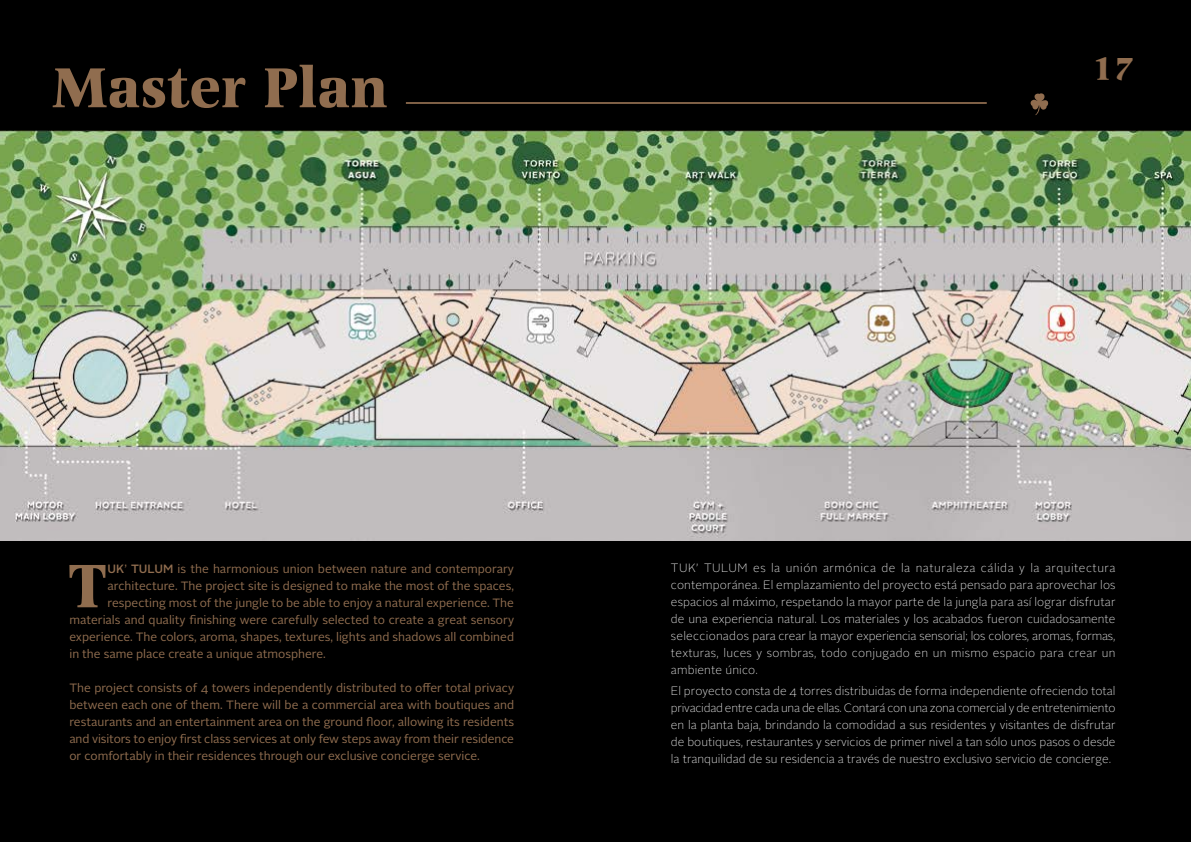
<style>
.page{position:relative;width:1191px;height:842px;background:#000}
.page>*{position:absolute;margin:0;border:0;box-sizing:border-box;transform-origin:0 0}
.t1{font:700 61.1px "Alinea Serif";color:#906d4f}
.t2{font:700 56px "Alinea Serif";color:#906d4f}
.t3{font:700 32px "Alinea Serif";color:#906d4f}
.t4{font:100 12px/17px "Alright Sans";letter-spacing:.005em;color:#fff;text-align:justify}
.t5{font:12px/17px "Alright Sans";color:#906d4f;text-align:justify}
.s1{font-weight:500}
</style>
<div class="page">
<img style="left:0;top:131px;width:1191px;height:409px">
<hr style="left:406px;top:102px;width:580px;height:2px;background:#906d4f">
<svg style="left:1030px;top:93px;width:19px;height:22px"></svg>
<h2 class="t2" style="left:52px;top:55px;width:337px">Master Plan</h2>
<h3 class="t3" style="left:1092px;top:50px;width:44px">17</h3>
<h1 class="t1" style="left:68px;top:550px;width:41px">T</h1>
<p class="t5" style="left:108px;top:561px;width:408px"><span class="s1">UK</span>’ <span class="s1">TULUM</span> is the harmonious union between nature and contemporary</p>
<p class="t5" style="left:108px;top:578px;width:408px">architecture. The project site is designed to make the most of the spaces,</p>
<p class="t5" style="left:108px;top:595px;width:408px">respecting most of the jungle to be able to enjoy a natural experience. The</p>
<p class="t5" style="left:69px;top:612px;width:446px">materials and quality finishing were carefully selected to create a great sensory</p>
<p class="t5" style="left:69px;top:629px;width:446px">experience. The colors, aroma, shapes, textures, lights and shadows all combined</p>
<p class="t5" style="left:69px;top:646px;width:258px">in the same place create a unique atmosphere.</p>
<p class="t5" style="left:69px;top:680px;width:446px">The project consists of 4 towers independently distributed to offer total privacy between each one of them. There will be a commercial area with boutiques and restaurants and an entertainment area on the ground floor, allowing its residents and visitors to enjoy first class services at only few steps away from their residence or comfortably in their residences through our exclusive concierge service.</p>
<p class="t4" style="left:671px;top:560px;width:446px">TUK’ TULUM es la unión armónica de la naturaleza cálida y la arquitectura contemporánea. El emplazamiento del proyecto está pensado para aprovechar los espacios al máximo, respetando la mayor parte de la jungla para así lograr disfrutar de una experiencia natural. Los materiales y los acabados fueron cuidadosamente seleccionados para crear la mayor experiencia sensorial; los colores, aromas, formas, texturas, luces y sombras, todo conjugado en un mismo espacio para crear un ambiente único.</p>
<p class="t4" style="left:671px;top:683px;width:446px">El proyecto consta de 4 torres distribuidas de forma independiente ofreciendo total privacidad entre cada una de ellas. Contará con una zona comercial y de entretenimiento en la planta baja, brindando la comodidad a sus residentes y visitantes de disfrutar de boutiques, restaurantes y servicios de primer nivel a tan sólo unos pasos o desde la tranquilidad de su residencia a través de nuestro exclusivo servicio de concierge.</p>
</div>
